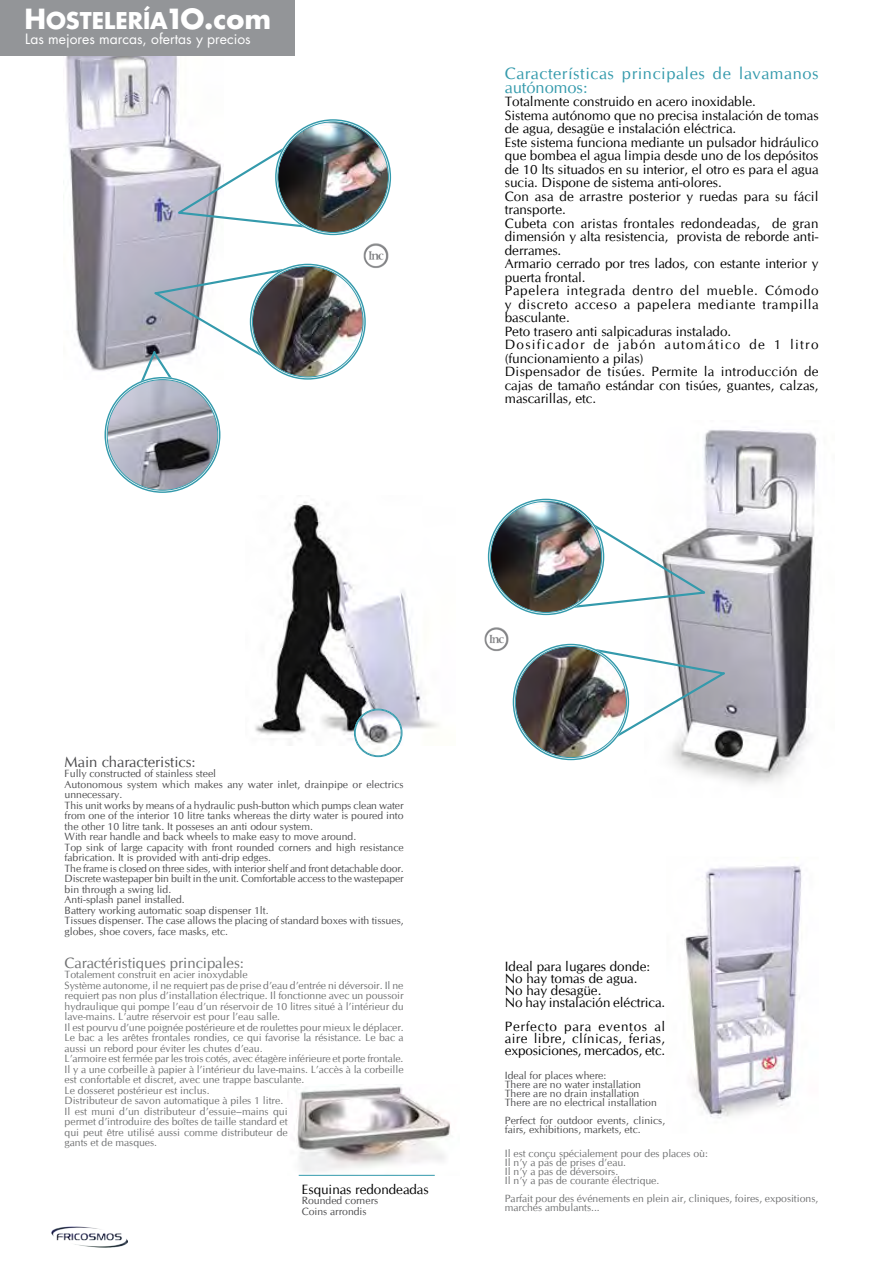
<style>
.page{position:relative;width:893px;height:1263px;background:#fff}
.page>*{position:absolute;margin:0;border:0;box-sizing:border-box;transform-origin:0 0}
.t1{font:700 22.5px "Futura Std";color:#fff}
.t2{font:16.5px/13.5px "CG Omega";letter-spacing:.035em;color:#349aac}
.t3{font:15px "CG Omega";color:#707172}
.t4{font:15px "CG Omega";color:#4b4b4d}
.t5{font:13.8px "Futura Std";color:#fff}
.t6{font:13.5px/13.5px "CG Omega";color:#000}
.t7{font:10.5px/10.5px "CG Omega";color:#707172}
.t8{font:10.5px/10.5px "CG Omega";color:#4b4b4d}
.s1{font-size:27px}
</style>
<div class="page">
<img style="left:51px;top:1226px;width:76px;height:21px">
<img style="left:64px;top:55px;width:160px;height:316px">
<img style="left:363px;top:243px;width:26px;height:25px">
<svg style="left:176px;top:128px;width:175px;height:106px"></svg>
<svg style="left:112px;top:263px;width:197px;height:186px"></svg>
<img style="left:251px;top:265px;width:113px;height:113px;border-radius:57px">
<img style="left:106px;top:378px;width:113px;height:113px;border-radius:57px">
<img style="left:277px;top:121px;width:113px;height:113px;border-radius:57px">
<img style="left:684px;top:857px;width:118px;height:262px">
<img style="left:255px;top:501px;width:183px;height:244px">
<img style="left:355px;top:709px;width:47px;height:47px;border-radius:23px">
<div style="left:354px;top:709px;width:48px;height:48px;border:1px solid #349aac;border-radius:50%"></div>
<div style="left:355px;top:710px;width:46px;height:46px;border:1px solid #349aac;border-radius:50%"></div>
<img style="left:297px;top:1084px;width:153px;height:91px">
<img style="left:669px;top:430px;width:148px;height:354px">
<img style="left:484px;top:627px;width:25px;height:25px">
<svg style="left:531px;top:508px;width:176px;height:106px"></svg>
<svg style="left:569px;top:643px;width:158px;height:113px"></svg>
<img style="left:514px;top:645px;width:114px;height:114px;border-radius:57px">
<img style="left:489px;top:500px;width:114px;height:114px;border-radius:57px">
<hr style="left:299px;top:1175px;width:136px;height:1px;background:#349aac">
<div style="left:0;top:0;width:294px;height:55px;background:#939598"></div>
<h1 class="t1" style="left:24px;top:8px;width:248px"><span class="s1">H</span>OSTELERÍA<span class="s1">1O.com</span></h1>
<h3 class="t5" style="left:25px;top:32px;width:227px">Las mejores marcas, ofertas y precios</h3>
<h2 class="t2" style="left:505px;top:67px;width:315px">Características principales de lavamanos autónomos:</h2>
<p class="t6" style="left:505px;top:95px;width:315px">Totalmente construido en acero inoxidable.<br>Sistema autónomo que no precisa instalación de tomas de agua, desagüe e instalación eléctrica.<br>Este sistema funciona mediante un pulsador hidráulico que bombea el agua limpia desde uno de los depósitos de 10 lts situados en su interior, el otro es para el agua sucia. Dispone de sistema anti-olores.<br>Con asa de arrastre posterior y ruedas para su fácil transporte.<br>Cubeta con aristas frontales redondeadas, de gran dimensión y alta resistencia, provista de reborde anti&shy;derrames.<br>Armario cerrado por tres lados, con estante interior y puerta frontal.<br>Papelera integrada dentro del mueble. Cómodo y discreto acceso a papelera mediante trampilla basculante.<br>Peto trasero anti salpicaduras instalado.<br>Dosificador de jabón automático de 1 litro (funcionamiento a pilas)<br>Dispensador de tisúes. Permite la introducción de cajas de tamaño estándar con tisúes, guantes, calzas, mascarillas, etc.</p>
<h3 class="t4" style="left:65px;top:753px;width:132px">Main characteristics:</h3>
<p class="t8" style="left:65px;top:769px;width:341px">Fully constructed of stainless steel<br>Autonomous system which makes any water inlet, drainpipe or electrics unnecessary.<br>This unit works by means of a hydraulic push-button which pumps clean water from one of the interior 10 litre tanks whereas the dirty water is poured into the other 10 litre tank. It posseses an anti odour system.<br>With rear handle and back wheels to make easy to move around.<br>Top sink of large capacity with front rounded corners and high resistance fabrication. It is provided with anti-drip edges.<br>The frame is closed on three sides, with interior shelf and front detachable door.<br>Discrete wastepaper bin built in the unit. Comfortable access to the wastepaper bin through a swing lid.<br>Anti-splash panel installed.<br>Battery working automatic soap dispenser 1lt.<br>Tissues dispenser. The case allows the placing of standard boxes with tissues, globes, shoe covers, face masks, etc.</p>
<h3 class="t3" style="left:65px;top:954px;width:181px">Caractéristiques principales:</h3>
<p class="t7" style="left:65px;top:970px;width:341px">Totalement construit en acier inoxydable<br>Système autonome, il ne requiert pas de prise d’eau d’entrée ni déversoir. Il ne requiert pas non plus d’installation électrique. Il fonctionne avec un poussoir hydraulique qui pompe l’eau d’un réservoir de 10 litres situé à l’intérieur du lave-mains. L’autre réservoir est pour l’eau salle.<br>Il est pourvu d’une poignée postérieure et de roulettes pour mieux le déplacer.<br>Le bac a les arêtes frontales rondies, ce qui favorise la résistance. Le bac a aussi un rebord pour éviter les chutes d’eau.<br>L’armoire est fermée par les trois cotés, avec étagère inférieure et porte frontale.<br>Il y a une corbeille à papier à l’intérieur du lave-mains. L’accès à la corbeille est confortable et discret, avec une trappe basculante.<br>Le dosseret postérieur est inclus.<br>Distributeur de savon automatique à piles 1 litre.<br>Il est muni d’un distributeur d’essuie–mains qui<br>permet d’introduire des boîtes de taille standard et<br>qui peut être utilisé aussi comme distributeur de<br>gants et de masques.</p>
<p class="t6" style="left:302px;top:1183px;width:128px">Esquinas redondeadas</p>
<p class="t8" style="left:302px;top:1196px;width:78px">Rounded corners<br>Coins arrondis</p>
<p class="t6" style="left:505px;top:961px;width:162px;line-height:12px">Ideal para lugares donde:<br>No hay tomas de agua.<br>No hay desagüe.<br>No hay instalación eléctrica.</p>
<p class="t6" style="left:505px;top:1021px;width:162px;line-height:12px;text-align:justify">Perfecto para eventos al aire libre, clínicas, ferias, exposiciones, mercados, etc.</p>
<p class="t8" style="left:505px;top:1071px;width:154px;line-height:9px">Ideal for places where:<br>There are no water installation<br>There are no drain installation<br>There are no electrical installation</p>
<p class="t8" style="left:505px;top:1116px;width:162px;line-height:9px">Perfect for outdoor events, clinics, fairs, exhibitions, markets, etc.</p>
<p class="t7" style="left:505px;top:1149px;width:205px;line-height:9px">Il est conçu spécialement pour des places où:<br>Il n’y a pas de prises d’eau.<br>Il n’y a pas de déversoirs.<br>Il n’y a pas de courante électrique.</p>
<p class="t7" style="left:505px;top:1194px;width:315px;line-height:9px">Parfait pour des événements en plein air, cliniques, foires, expositions, marchés ambulants...</p>
</div>
